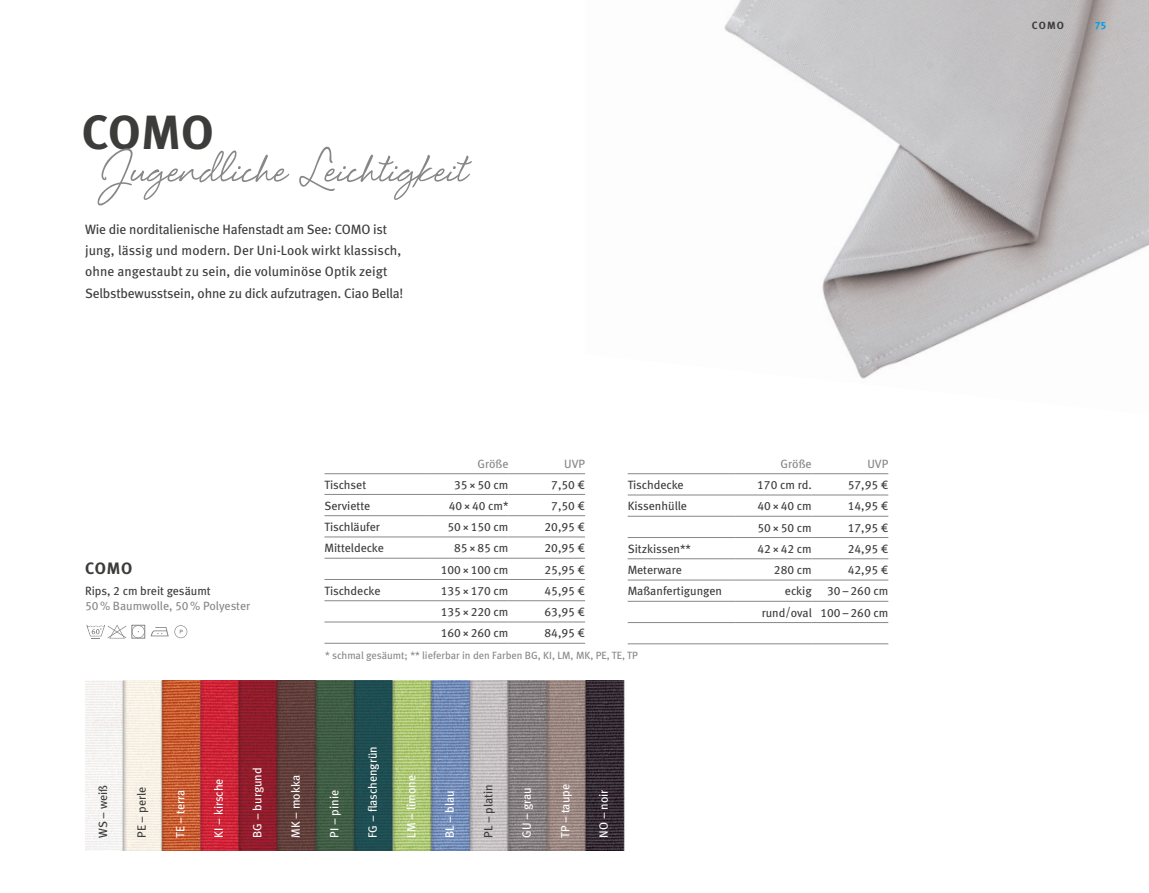
<style>
.page{position:relative;width:1149px;height:893px;background:#fff}
.page>*{position:absolute;margin:0;border:0;box-sizing:border-box;transform-origin:0 0}
.t1{font:72px "Eye Catching";color:#878787}
.t2{font:48px "Meta Bold LF";color:#3c3c3b}
.t3{font:16.5px "Meta Bold LF";color:#3c3c3b}
.t4{font:13.5px/21.3px "Meta Book LF";letter-spacing:-.01em;color:#3c3c3b}
.t5{font:12px/21.3px "Meta Book LF";color:#3c3c3b;text-align:right}
.t6{font:12px "Meta Book LF";color:#fff}
.t7{font:12px "Meta Book LF";color:#878787}
.t8{font:10.5px "Meta Book LF";color:#878787}
.t9{font:10.5px "Meta Bold LF";color:#3c3c3b}
.t10{font:10.5px "Meta Bold LF";color:#009fe3}
</style>
<div class="page">
<img style="left:85px;top:680px;width:540px;height:170px">
<img style="left:724px;top:0;width:424px;height:379px">
<svg style="left:86px;top:625px;width:40px;height:14px"></svg>
<svg style="left:131px;top:624px;width:15px;height:15px"></svg>
<div style="left:131px;top:625px;width:14px;height:13px;border:1px solid #878787"></div>
<svg style="left:132px;top:625px;width:13px;height:13px"></svg>
<svg style="left:151px;top:625px;width:36px;height:13px"></svg>
<hr style="left:324px;top:473px;width:108px;height:1px;background:#878787">
<hr style="left:432px;top:473px;width:76px;height:1px;background:#878787">
<hr style="left:508px;top:473px;width:77px;height:1px;background:#878787">
<hr style="left:324px;top:494px;width:108px;height:1px;background:#878787">
<hr style="left:432px;top:494px;width:76px;height:1px;background:#878787">
<hr style="left:508px;top:494px;width:77px;height:1px;background:#878787">
<hr style="left:324px;top:515px;width:108px;height:1px;background:#878787">
<hr style="left:432px;top:515px;width:76px;height:1px;background:#878787">
<hr style="left:508px;top:515px;width:77px;height:1px;background:#878787">
<hr style="left:324px;top:537px;width:108px;height:1px;background:#878787">
<hr style="left:432px;top:537px;width:76px;height:1px;background:#878787">
<hr style="left:508px;top:537px;width:77px;height:1px;background:#878787">
<hr style="left:324px;top:558px;width:108px;height:1px;background:#878787">
<hr style="left:432px;top:558px;width:76px;height:1px;background:#878787">
<hr style="left:508px;top:558px;width:77px;height:1px;background:#878787">
<hr style="left:324px;top:600px;width:108px;height:1px;background:#878787">
<hr style="left:324px;top:622px;width:108px;height:1px;background:#878787">
<hr style="left:324px;top:643px;width:108px;height:1px;background:#878787">
<hr style="left:432px;top:600px;width:76px;height:1px;background:#878787">
<hr style="left:508px;top:600px;width:77px;height:1px;background:#878787">
<hr style="left:432px;top:622px;width:76px;height:1px;background:#878787">
<hr style="left:508px;top:622px;width:77px;height:1px;background:#878787">
<hr style="left:432px;top:643px;width:76px;height:1px;background:#878787">
<hr style="left:508px;top:643px;width:77px;height:1px;background:#878787">
<hr style="left:324px;top:579px;width:108px;height:1px;background:#878787">
<hr style="left:432px;top:579px;width:76px;height:1px;background:#878787">
<hr style="left:508px;top:579px;width:77px;height:1px;background:#878787">
<hr style="left:627px;top:473px;width:108px;height:1px;background:#878787">
<hr style="left:735px;top:473px;width:76px;height:1px;background:#878787">
<hr style="left:811px;top:473px;width:77px;height:1px;background:#878787">
<hr style="left:627px;top:495px;width:108px;height:1px;background:#878787">
<hr style="left:627px;top:516px;width:108px;height:1px;background:#878787">
<hr style="left:627px;top:537px;width:108px;height:1px;background:#878787">
<hr style="left:627px;top:558px;width:108px;height:1px;background:#878787">
<hr style="left:627px;top:580px;width:108px;height:1px;background:#878787">
<hr style="left:627px;top:601px;width:108px;height:1px;background:#878787">
<hr style="left:627px;top:622px;width:108px;height:1px;background:#878787">
<hr style="left:627px;top:644px;width:108px;height:1px;background:#878787">
<hr style="left:735px;top:495px;width:76px;height:1px;background:#878787">
<hr style="left:811px;top:495px;width:77px;height:1px;background:#878787">
<hr style="left:735px;top:516px;width:76px;height:1px;background:#878787">
<hr style="left:811px;top:516px;width:77px;height:1px;background:#878787">
<hr style="left:735px;top:537px;width:76px;height:1px;background:#878787">
<hr style="left:811px;top:537px;width:77px;height:1px;background:#878787">
<hr style="left:735px;top:558px;width:76px;height:1px;background:#878787">
<hr style="left:811px;top:558px;width:77px;height:1px;background:#878787">
<hr style="left:735px;top:580px;width:76px;height:1px;background:#878787">
<hr style="left:811px;top:580px;width:77px;height:1px;background:#878787">
<hr style="left:735px;top:601px;width:76px;height:1px;background:#878787">
<hr style="left:811px;top:601px;width:77px;height:1px;background:#878787">
<hr style="left:735px;top:622px;width:76px;height:1px;background:#878787">
<hr style="left:811px;top:622px;width:77px;height:1px;background:#878787">
<hr style="left:735px;top:644px;width:76px;height:1px;background:#878787">
<hr style="left:811px;top:644px;width:77px;height:1px;background:#878787">
<h2 class="t2" style="left:82px;top:104px;width:133px">COMO</h2>
<h1 class="t1" style="left:103px;top:141px;width:365px">Jugendliche Leichtigkeit</h1>
<p class="t4" style="left:85px;top:218px;width:320px">Wie die norditalienische Hafenstadt am See: COMO ist jung, lässig und modern. Der Uni-Look wirkt klassisch, ohne angestaubt zu sein, die voluminöse Optik zeigt Selbstbewusstsein, ohne zu dick aufzutragen. Ciao Bella!</p>
<h3 class="t3" style="left:85px;top:558px;width:49px">COMO</h3>
<p class="t5" style="left:85px;top:580px;width:127px">Rips, 2 cm breit gesäumt</p>
<p class="t7" style="left:85px;top:599px;width:167px">50% Baumwolle, 50% Polyester</p>
<p class="t7" style="left:477px;top:456px;width:33px">Größe</p>
<p class="t7" style="left:564px;top:456px;width:22px">UVP</p>
<p class="t5" style="left:324px;top:474px;width:43px">Tischset</p>
<p class="t5" style="left:454px;top:474px;width:56px">35×50 cm</p>
<p class="t5" style="left:551px;top:474px;width:35px">7,50 €</p>
<p class="t5" style="left:324px;top:495px;width:47px">Serviette</p>
<p class="t5" style="left:448px;top:495px;width:61px">40×40 cm*</p>
<p class="t5" style="left:551px;top:495px;width:35px">7,50 €</p>
<p class="t5" style="left:324px;top:516px;width:57px">Tischläufer</p>
<p class="t5" style="left:447px;top:516px;width:62px">50×150 cm</p>
<p class="t5" style="left:544px;top:516px;width:42px">20,95 €</p>
<p class="t5" style="left:324px;top:537px;width:61px">Mitteldecke</p>
<p class="t5" style="left:454px;top:537px;width:56px">85×85 cm</p>
<p class="t5" style="left:544px;top:537px;width:42px">20,95 €</p>
<p class="t5" style="left:440px;top:559px;width:69px">100×100 cm</p>
<p class="t5" style="left:544px;top:559px;width:42px">25,95 €</p>
<p class="t5" style="left:324px;top:580px;width:57px">Tischdecke</p>
<p class="t5" style="left:440px;top:580px;width:69px">135×170 cm</p>
<p class="t5" style="left:544px;top:580px;width:42px">45,95 €</p>
<p class="t5" style="left:440px;top:601px;width:69px">135×220 cm</p>
<p class="t5" style="left:544px;top:601px;width:42px">63,95 €</p>
<p class="t5" style="left:440px;top:622px;width:69px">160×260 cm</p>
<p class="t5" style="left:544px;top:622px;width:42px">84,95 €</p>
<p class="t7" style="left:780px;top:456px;width:33px">Größe</p>
<p class="t7" style="left:867px;top:456px;width:22px">UVP</p>
<p class="t5" style="left:627px;top:474px;width:57px">Tischdecke</p>
<p class="t5" style="left:757px;top:474px;width:56px">170 cm rd.</p>
<p class="t5" style="left:847px;top:474px;width:42px">57,95 €</p>
<p class="t5" style="left:627px;top:495px;width:61px">Kissenhülle</p>
<p class="t5" style="left:757px;top:495px;width:56px">40×40 cm</p>
<p class="t5" style="left:847px;top:495px;width:42px">14,95 €</p>
<p class="t5" style="left:757px;top:517px;width:56px">50×50 cm</p>
<p class="t5" style="left:847px;top:517px;width:42px">17,95 €</p>
<p class="t5" style="left:627px;top:538px;width:65px">Sitzkissen**</p>
<p class="t5" style="left:757px;top:538px;width:56px">42×42 cm</p>
<p class="t5" style="left:847px;top:538px;width:42px">24,95 €</p>
<p class="t5" style="left:627px;top:559px;width:56px">Meterware</p>
<p class="t5" style="left:773px;top:559px;width:39px">280 cm</p>
<p class="t5" style="left:847px;top:559px;width:42px">42,95 €</p>
<p class="t5" style="left:627px;top:580px;width:96px">Maßanfertigungen</p>
<p class="t5" style="left:784px;top:580px;width:28px">eckig</p>
<p class="t5" style="left:761px;top:580px;width:128px">30–260 cm<br>rund/oval 100–260 cm</p>
<p class="t8" style="left:325px;top:649px;width:314px">* schmal gesäumt; ** lieferbar in den Farben BG, KI, LM, MK, PE, TE, TP</p>
<p class="t5" style="left:92px;top:838px;width:55px;rotate:-90deg">WS – weiß</p>
<p class="t5" style="left:131px;top:838px;width:52px;rotate:-90deg">PE – perle</p>
<p class="t6" style="left:173px;top:838px;width:49px;rotate:-90deg">TE – terra</p>
<p class="t6" style="left:211px;top:838px;width:61px;rotate:-90deg">KI – kirsche</p>
<p class="t6" style="left:250px;top:838px;width:72px;rotate:-90deg">BG – burgund</p>
<p class="t6" style="left:288px;top:838px;width:64px;rotate:-90deg">MK – mokka</p>
<p class="t6" style="left:327px;top:838px;width:49px;rotate:-90deg">PI – pinie</p>
<p class="t6" style="left:365px;top:838px;width:93px;rotate:-90deg">FG – flaschengrün</p>
<p class="t6" style="left:404px;top:838px;width:64px;rotate:-90deg">LM – limone</p>
<p class="t6" style="left:442px;top:838px;width:49px;rotate:-90deg">BL – blau</p>
<p class="t5" style="left:477px;top:838px;width:55px;rotate:-90deg">PL – platin</p>
<p class="t6" style="left:519px;top:838px;width:52px;rotate:-90deg">GU – grau</p>
<p class="t6" style="left:558px;top:838px;width:55px;rotate:-90deg">TP – taupe</p>
<p class="t6" style="left:596px;top:838px;width:50px;rotate:-90deg">NO – noir</p>
<p class="t9" style="left:1031px;top:20px;width:33px">COMO</p>
<p class="t10" style="left:1094px;top:20px;width:13px">75</p>
</div>
